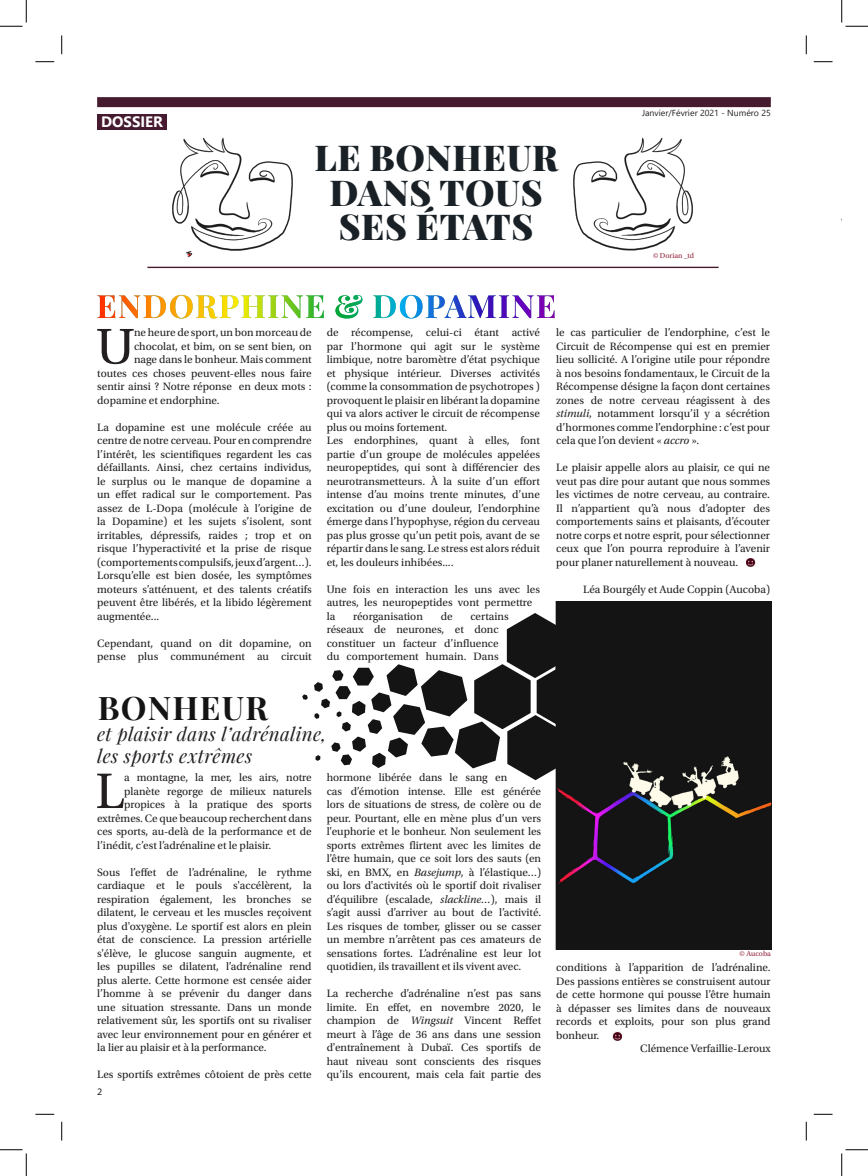
<style>
.page{position:relative;width:868px;height:1176px;background:#fff}
.page>*{position:absolute;margin:0;border:0;box-sizing:border-box;transform-origin:0 0}
.Texte_1_AM{font:52.62px "Utopia Std";color:#231f20}
.Texte_1_AM-2{font:900 35.75px "Playfair Display";letter-spacing:.02em;color:#192126}
.t1{font:700 32.5px "Playfair Display";letter-spacing:.04em;color:#141414}
.t2{font:italic 18.75px "Playfair Display";letter-spacing:.02em;color:#231f20}
.Entete_Dossier{font:700 15px "Leelawadee UI";color:#fff}
.Texte_1_AM-3{font:11.25px/13.5px "Utopia Std";letter-spacing:-.005em;color:#231f20;text-align:justify}
.t3{font:10px "Myriad Pro";color:#231f20}
.t4{font:8.75px "Leelawadee UI";color:#231f20}
.Texte_1_AM-4{font:7.5px "Utopia Std";color:#91213a}
.s1{font-style:italic}
</style>
<div class="page">
<div style="left:97px;top:97px;width:673px;height:10px;background:#461a2f"></div>
<img style="left:97px;top:295px;width:457px;height:23px">
<img style="left:335px;top:295px;width:87px;height:23px">
<div style="left:97px;top:114px;width:70px;height:16px;background:#461a2f"></div>
<img style="left:183px;top:137px;width:51px;height:16px">
<img style="left:632px;top:137px;width:50px;height:16px">
<img style="left:172px;top:153px;width:121px;height:105px">
<img style="left:573px;top:153px;width:120px;height:98px">
<hr style="left:147px;top:267px;width:571px;height:1px;background:#461a2f">
<svg style="left:612px;top:1032px;width:9px;height:8px"></svg>
<img style="left:555px;top:709px;width:216px;height:240px">
<div style="left:555px;top:602px;width:216px;height:107px;background:#141414"></div>
<svg style="left:746px;top:558px;width:9px;height:9px"></svg>
<svg style="left:302px;top:694px;width:6px;height:6px"></svg>
<svg style="left:314px;top:613px;width:279px;height:167px"></svg>
<svg style="left:35px;top:61px;width:19px;height:1px"></svg>
<svg style="left:813px;top:61px;width:19px;height:1px"></svg>
<svg style="left:35px;top:1113px;width:19px;height:2px"></svg>
<svg style="left:813px;top:1113px;width:19px;height:2px"></svg>
<svg style="left:61px;top:35px;width:1px;height:19px"></svg>
<svg style="left:61px;top:1122px;width:1px;height:18px"></svg>
<svg style="left:805px;top:35px;width:2px;height:19px"></svg>
<svg style="left:805px;top:1122px;width:2px;height:18px"></svg>
<svg style="left:0;top:0;width:27px;height:27px"></svg>
<svg style="left:0;top:1149px;width:27px;height:27px"></svg>
<svg style="left:841px;top:0;width:26px;height:27px"></svg>
<svg style="left:841px;top:1149px;width:26px;height:27px"></svg>
<p class="Entete_Dossier" style="left:101px;top:111px;width:63px">DOSSIER</p>
<p class="Texte_1_AM-2" style="left:314px;top:129px;width:245px">LE BONHEUR</p>
<p class="Texte_1_AM-2" style="left:329px;top:164px;width:215px">DANS TOUS</p>
<p class="Texte_1_AM-2" style="left:338px;top:198px;width:196px">SES ÉTATS</p>
<p class="t4" style="left:642px;top:106px;width:130px">Janvier/Février 2021 - Numéro 25</p>
<p class="Texte_1_AM-4" style="left:653px;top:251px;width:43px">© Dorian _td</p>
<p class="Texte_1_AM" style="left:97px;top:318px;width:39px">U</p>
<p class="Texte_1_AM-3" style="left:134px;top:326px;width:179px">ne heure de sport, un bon morceau de</p>
<p class="Texte_1_AM-3" style="left:134px;top:340px;width:179px">chocolat, et bim, on se sent bien, on</p>
<p class="Texte_1_AM-3" style="left:134px;top:353px;width:179px">nage dans le bonheur. Mais comment</p>
<p class="Texte_1_AM-3" style="left:97px;top:367px;width:216px">toutes ces choses peuvent-elles nous faire</p>
<p class="Texte_1_AM-3" style="left:97px;top:380px;width:216px">sentir ainsi ? Notre réponse en deux mots :</p>
<p class="Texte_1_AM-3" style="left:97px;top:394px;width:124px">dopamine et endorphine.</p>
<p class="Texte_1_AM-3" style="left:97px;top:421px;width:216px">La dopamine est une molécule créée au centre de notre cerveau. Pour en comprendre l’intérêt, les scientifiques regardent les cas défaillants. Ainsi, chez certains individus, le surplus ou le manque de dopamine a un effet radical sur le comportement. Pas assez de L-Dopa (molécule à l’origine de la Dopamine) et les sujets s’isolent, sont irritables, dépressifs, raides ; trop et on risque l’hyperactivité et la prise de risque (comportements compulsifs, jeux d’argent…).<br>Lorsqu’elle est bien dosée, les symptômes moteurs s’atténuent, et des talents créatifs peuvent être libérés, et la libido légèrement augmentée...</p>
<p class="Texte_1_AM-3" style="left:97px;top:637px;width:216px">Cependant, quand on dit dopamine, on pense plus communément au circuit</p>
<p class="Texte_1_AM-3" style="left:327px;top:326px;width:215px">de récompense, celui-ci étant activé par l’hormone qui agit sur le système limbique, notre baromètre d’état psychique et physique intérieur. Diverses activités (comme la consommation de psychotropes ) provoquent le plaisir en libérant la dopamine qui va alors activer le circuit de récompense plus ou moins fortement.</p>
<p class="Texte_1_AM-3" style="left:327px;top:434px;width:215px">Les endorphines, quant à elles, font partie d’un groupe de molécules appelées neuropeptides, qui sont à différencier des neurotransmetteurs. À la suite d’un effort intense d’au moins trente minutes, d’une excitation ou d’une douleur, l’endorphine émerge dans l’hypophyse, région du cerveau pas plus grosse qu’un petit pois, avant de se répartir dans le sang. Le stress est alors réduit et, les douleurs inhibées....</p>
<p class="Texte_1_AM-3" style="left:327px;top:583px;width:215px;text-align:left">Une fois en interaction les uns avec les autres, les neuropeptides vont permettre la</p>
<p class="Texte_1_AM-3" style="left:353px;top:610px;width:71px">réorganisation</p>
<p class="Texte_1_AM-3" style="left:440px;top:610px;width:13px">de</p>
<p class="Texte_1_AM-3" style="left:327px;top:610px;width:183px;text-align:left;text-indent:144px">certains réseaux de neurones, et donc constituer un facteur d’influence du comportement humain. Dans</p>
<p class="t1" style="left:98px;top:682px;width:172px">BONHEUR</p>
<p class="t2" style="left:97px;top:719px;width:230px">et plaisir dans l’adrénaline,</p>
<p class="t2" style="left:97px;top:741px;width:156px">les sports extrêmes</p>
<p class="Texte_1_AM" style="left:95px;top:762px;width:30px">L</p>
<p class="Texte_1_AM-3" style="left:124px;top:771px;width:189px">a montagne, la mer, les airs, notre</p>
<p class="Texte_1_AM-3" style="left:124px;top:784px;width:189px">planète regorge de milieux naturels</p>
<p class="Texte_1_AM-3" style="left:124px;top:798px;width:189px">propices à la pratique des sports</p>
<p class="Texte_1_AM-3" style="left:97px;top:811px;width:216px">extrêmes. Ce que beaucoup recherchent dans</p>
<p class="Texte_1_AM-3" style="left:97px;top:825px;width:216px">ces sports, au-delà de la performance et de</p>
<p class="Texte_1_AM-3" style="left:97px;top:838px;width:175px">l’inédit, c’est l’adrénaline et le plaisir.</p>
<p class="Texte_1_AM-3" style="left:97px;top:865px;width:216px">Sous l’effet de l’adrénaline, le rythme cardiaque et le pouls s'accélèrent, la respiration également, les bronches se dilatent, le cerveau et les muscles reçoivent plus d'oxygène. Le sportif est alors en plein état de conscience. La pression artérielle s'élève, le glucose sanguin augmente, et les pupilles se dilatent, l’adrénaline rend plus alerte. Cette hormone est censée aider l’homme à se prévenir du danger dans une situation stressante. Dans un monde relativement sûr, les sportifs ont su rivaliser avec leur environnement pour en générer et la lier au plaisir et à la performance.</p>
<p class="Texte_1_AM-3" style="left:97px;top:1068px;width:216px">Les sportifs extrêmes côtoient de près cette</p>
<p class="t3" style="left:97px;top:1085px;width:7px">2</p>
<p class="Texte_1_AM-3" style="left:326px;top:771px;width:216px;text-align:left">hormone libérée dans le sang en<br>cas d’émotion intense. Elle est générée lors de situations de stress, de colère ou de peur. Pourtant, elle en mène plus d’un vers l'euphorie et le bonheur. Non seulement les sports extrêmes flirtent avec les limites de l’être humain, que ce soit lors des sauts (en ski, en BMX, en <span class="s1">Basejump</span>, à l’élastique…) ou lors d'activités où le sportif doit rivaliser d’équilibre (escalade, <span class="s1">slackline</span>…), mais il s’agit aussi d’arriver au bout de l’activité.<br>Les risques de tomber, glisser ou se casser un membre n’arrêtent pas ces amateurs de sensations fortes. L’adrénaline est leur lot quotidien, ils travaillent et ils vivent avec.</p>
<p class="Texte_1_AM-3" style="left:326px;top:987px;width:216px">La recherche d’adrénaline n’est pas sans limite. En effet, en novembre 2020, le champion de <span class="s1">Wingsuit</span> Vincent Reffet meurt à l’âge de 36 ans dans une session d'entraînement à Dubaï. Ces sportifs de haut niveau sont conscients des risques qu’ils encourent, mais cela fait partie des</p>
<p class="Texte_1_AM-3" style="left:556px;top:326px;width:215px">le cas particulier de l’endorphine, c’est le Circuit de Récompense qui est en premier lieu sollicité. A l’origine utile pour répondre à nos besoins fondamentaux, le Circuit de la Récompense désigne la façon dont certaines zones de notre cerveau réagissent à des <span class="s1">stimuli</span>, notamment lorsqu’il y a sécrétion d’hormones comme l’endorphine : c’est pour cela que l’on devient « <span class="s1">accro</span> ».</p>
<p class="Texte_1_AM-3" style="left:556px;top:461px;width:215px">Le plaisir appelle alors au plaisir, ce qui ne veut pas dire pour autant que nous sommes les victimes de notre cerveau, au contraire.<br>Il n’appartient qu’à nous d’adopter des comportements sains et plaisants, d’écouter notre corps et notre esprit, pour sélectionner ceux que l’on pourra reproduire à l’avenir pour planer naturellement à nouveau.</p>
<p class="Texte_1_AM-3" style="left:583px;top:583px;width:188px">Léa Bourgély et Aude Coppin (Aucoba)</p>
<p class="Texte_1_AM-4" style="left:739px;top:949px;width:33px">© Aucoba</p>
<p class="Texte_1_AM-3" style="left:556px;top:961px;width:216px">conditions à l’apparition de l’adrénaline.<br>Des passions entières se construisent autour de cette hormone qui pousse l’être humain à dépasser ses limites dans de nouveaux records et exploits, pour son plus grand bonheur.</p>
<p class="Texte_1_AM-3" style="left:640px;top:1042px;width:132px">Clémence Verfaillie-Leroux</p>
</div>
